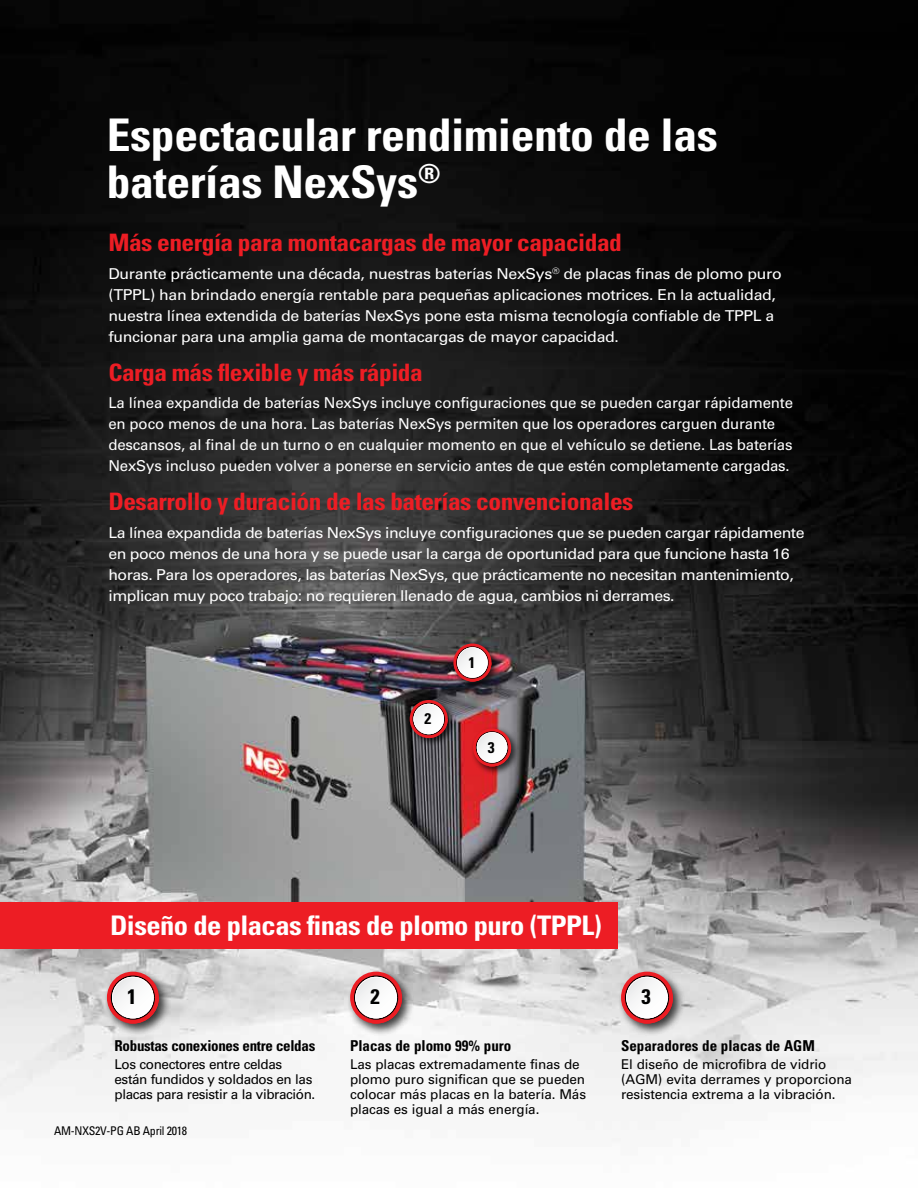
<style>
.page{position:relative;width:918px;height:1188px;background:#fff}
.page>*{position:absolute;margin:0;border:0;box-sizing:border-box;transform-origin:0 0}
.t1{font:700 condensed 45px/46.5px "Univers";letter-spacing:-.01em;color:#fff;scale:1.06 1}
.t2{font:700 condensed 27px "Univers";letter-spacing:-.02em;color:#fff;scale:1.06 1}
.t3{font:700 condensed 24px "Univers";letter-spacing:-.02em;color:#ed1d24;scale:1.06 1}
.t4{font:700 condensed 21px "Univers";color:#000}
.t5{font:700 condensed 15.45px "Univers";color:#000}
.t6{font:15px/21px "Univers";letter-spacing:-.02em;color:#fff;scale:1.06 1}
.t7{font:15px/21px "Univers";letter-spacing:-.02em;color:#fff}
.t8{font:700 condensed 15px "Univers";color:#000}
.t9{font:700 condensed 15px "Univers";letter-spacing:-.02em;color:#000}
.t10{font:13.5px/15px "Univers";letter-spacing:-.01em;color:#000}
.t11{font:13.5px/15px "Univers";letter-spacing:-.03em;color:#000}
.t12{font:condensed 12px "Univers";letter-spacing:-.02em;color:#000}
</style>
<div class="page">
<img style="left:0;top:0;width:918px;height:1099px">
<div style="left:104px;top:969px;width:67px;height:67px;background:#000;opacity:.75"></div>
<div style="left:107px;top:972px;width:52px;height:52px;background:#ed1d24;border-radius:50%"></div>
<svg style="left:111px;top:976px;width:48px;height:48px;background:#d7aeb0"></svg>
<div style="left:451px;top:641px;width:50px;height:50px;background:#000;opacity:.75"></div>
<div style="left:453px;top:644px;width:39px;height:38px;background:#ed1d24;border-radius:50%"></div>
<svg style="left:456px;top:646px;width:36px;height:36px"></svg>
<div style="left:347px;top:969px;width:68px;height:67px;background:#000;opacity:.75"></div>
<div style="left:350px;top:972px;width:52px;height:52px;background:#ed1d24;border-radius:50%"></div>
<svg style="left:354px;top:976px;width:48px;height:48px"></svg>
<div style="left:407px;top:697px;width:50px;height:50px;background:#000;opacity:.75"></div>
<svg style="left:410px;top:700px;width:38px;height:38px"></svg>
<svg style="left:413px;top:703px;width:35px;height:35px"></svg>
<div style="left:618px;top:969px;width:68px;height:67px;background:#000;opacity:.75"></div>
<div style="left:621px;top:972px;width:52px;height:52px;background:#ed1d24;border-radius:50%"></div>
<svg style="left:625px;top:976px;width:48px;height:48px"></svg>
<div style="left:470px;top:726px;width:50px;height:50px;background:#000;opacity:.75"></div>
<div style="left:473px;top:728px;width:38px;height:39px;background:#ed1d24;border-radius:50%"></div>
<svg style="left:476px;top:731px;width:35px;height:36px"></svg>
<div style="left:0;top:902px;width:618px;height:46px;background:#ed1d24"></div>
<h1 class="t1" style="left:107px;top:112px;width:578px">Espectacular rendimiento de las baterías NexSys<sup>®</sup></h1>
<h3 class="t3" style="left:108px;top:228px;width:486px">Más energía para montacargas de mayor capacidad</h3>
<p class="t6" style="left:108px;top:263px;width:637px">Durante prácticamente una década, nuestras baterías NexSys<sup>®</sup> de placas finas de plomo puro (TPPL) han brindado energía rentable para pequeñas aplicaciones motrices. En la actualidad, nuestra línea extendida de baterías NexSys pone esta misma tecnología confiable de TPPL a funcionar para una amplia gama de montacargas de mayor capacidad.</p>
<h3 class="t3" style="left:108px;top:357px;width:298px">Carga más flexible y más rápida</h3>
<p class="t7" style="left:108px;top:393px;width:686px">La línea expandida de baterías NexSys incluye configuraciones que se pueden cargar rápidamente en poco menos de una hora. Las baterías NexSys permiten que los operadores carguen durante descansos, al final de un turno o en cualquier momento en que el vehículo se detiene. Las baterías NexSys incluso pueden volver a ponerse en servicio antes de que estén completamente cargadas.</p>
<h3 class="t3" style="left:108px;top:487px;width:497px">Desarrollo y duración de las baterías convencionales</h3>
<p class="t6" style="left:108px;top:522px;width:658px">La línea expandida de baterías NexSys incluye configuraciones que se pueden cargar rápidamente en poco menos de una hora y se puede usar la carga de oportunidad para que funcione hasta 16 horas. Para los operadores, las baterías NexSys, que prácticamente no necesitan mantenimiento, implican muy poco trabajo: no requieren llenado de agua, cambios ni derrames.</p>
<p class="t5" style="left:425px;top:709px;width:8px">2</p>
<p class="t5" style="left:468px;top:653px;width:8px">1</p>
<p class="t5" style="left:488px;top:738px;width:8px">3</p>
<h2 class="t2" style="left:110px;top:909px;width:465px">Diseño de placas finas de plomo puro (TPPL)</h2>
<h3 class="t4" style="left:127px;top:984px;width:11px">1</h3>
<p class="t9" style="left:115px;top:1036px;width:202px">Robustas conexiones entre celdas</p>
<p class="t11" style="left:115px;top:1057px;width:202px">Los conectores entre celdas están fundidos y soldados en las placas para resistir a la vibración.</p>
<p class="t12" style="left:54px;top:1123px;width:135px">AM-NXS2V-PG AB April 2018</p>
<h3 class="t4" style="left:370px;top:984px;width:11px">2</h3>
<p class="t8" style="left:350px;top:1036px;width:163px">Placas de plomo 99% puro</p>
<p class="t10" style="left:350px;top:1057px;width:237px">Las placas extremadamente finas de plomo puro significan que se pueden colocar más placas en la batería. Más placas es igual a más energía.</p>
<h3 class="t4" style="left:641px;top:984px;width:11px">3</h3>
<p class="t8" style="left:621px;top:1036px;width:195px">Separadores de placas de AGM</p>
<p class="t10" style="left:621px;top:1057px;width:233px">El diseño de microfibra de vidrio (AGM) evita derrames y proporciona resistencia extrema a la vibración.</p>
</div>
